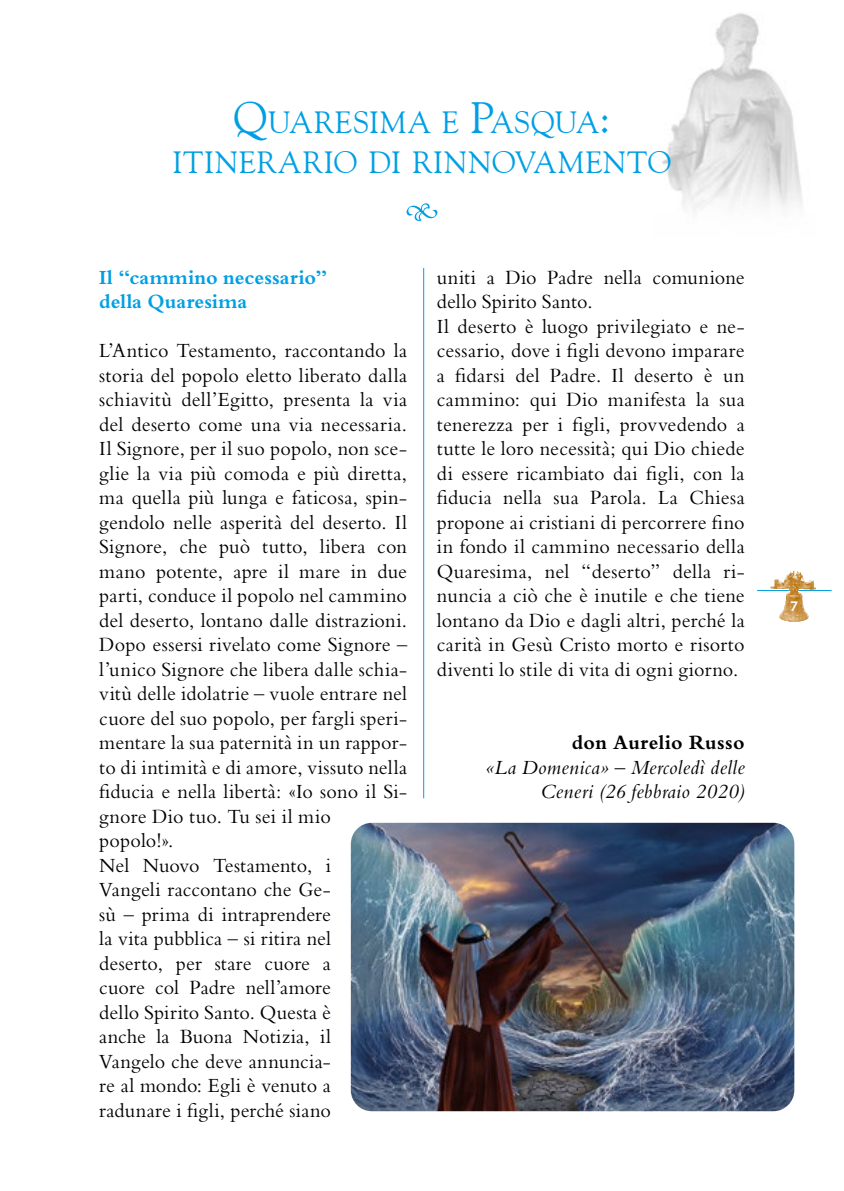
<style>
.page{position:relative;width:844px;height:1191px;background:#fff}
.page>*{position:absolute;margin:0;border:0;box-sizing:border-box;transform-origin:0 0}
.t1{font:30.62px/40.2px "Goudy Old Style BT";letter-spacing:.025em;color:#009fe3;text-align:center}
.t2{font:21px/24.5px "Bembo Std";letter-spacing:.01em;color:#000;scale:.96 1}
.t3{font:italic 21px/24.5px "Bembo Std";letter-spacing:.02em;color:#000;text-align:right}
.t4{font:700 21px/24.5px "Bembo Std";letter-spacing:.005em;color:#009fe3}
.t5{font:700 21px "Bembo Std";letter-spacing:.02em;color:#000;scale:.96 1}
.t6{font:700 14px "Syntax LT Std";color:#fff}
.s1{font-size:43.75px}
</style>
<div class="page">
<img style="left:662px;top:13px;width:140px;height:198px">
<svg style="left:406px;top:203px;width:31px;height:18px"></svg>
<hr style="left:423px;top:268px;width:1px;height:530px;background:#009fe3">
<img style="left:351px;top:823px;width:443px;height:288px">
<hr style="left:756px;top:590px;width:75px;height:1px;background:#009fe3">
<img style="left:770px;top:570px;width:45px;height:51px">
<h1 class="t1" style="left:172px;top:101px;width:500px"><span class="s1">Q</span>UARESIMA E <span class="s1">P</span>ASQUA<span class="s1">:<br></span>ITINERARIO DI RINNOVAMENTO</h1>
<p class="t4" style="left:99px;top:265px;width:230px">Il “cammino necessario” della Quaresima</p>
<p class="t2" style="left:99px;top:338px;width:322px">L’Antico Testamento, raccontando la storia del popolo eletto liberato dalla schiavitù dell’Egitto, presenta la via del deserto come una via necessaria.<br>Il Signore, per il suo popolo, non sce&shy;glie la via più comoda e più diretta, ma quella più lunga e faticosa, spin&shy;gendolo nelle asperità del deserto. Il<br>Signore, che può tutto, libera con mano potente, apre il mare in due parti, conduce il popolo nel cammino del deserto, lontano dalle distrazioni.<br>Dopo essersi rivelato come Signore – l’unico Signore che libera dalle schia&shy;vitù delle idolatrie – vuole entrare nel cuore del suo popolo, per fargli speri&shy;mentare la sua paternità in un rappor&shy;to di intimità e di amore, vissuto nella fiducia e nella libertà: «Io sono il Si&shy;gnore Dio tuo. Tu sei il mio popolo!».<br>Nel Nuovo Testamento, i<br>Vangeli raccontano che Ge-<br>sù – prima di intraprendere<br>la vita pubblica – si ritira nel<br>deserto, per stare cuore a<br>cuore col Padre nell’amore<br>dello Spirito Santo. Questa è<br>anche la Buona Notizia, il<br>Vangelo che deve annuncia-<br>re al mondo: Egli è venuto a radunare i figli, perché siano</p>
<p class="t2" style="left:437px;top:264px;width:322px">uniti a Dio Padre nella comunione dello Spirito Santo.<br>Il deserto è luogo privilegiato e ne&shy;cessario, dove i figli devono imparare a fidarsi del Padre. Il deserto è un cammino: qui Dio manifesta la sua tenerezza per i figli, provvedendo a tutte le loro necessità; qui Dio chiede di essere ricambiato dai figli, con la fiducia nella sua Parola. La Chiesa propone ai cristiani di percorrere fino in fondo il cammino necessario della Quaresima, nel “deserto” della ri&shy;nuncia a ciò che è inutile e che tiene lontano da Dio e dagli altri, perché la carità in Gesù Cristo morto e risorto diventi lo stile di vita di ogni giorno.</p>
<p class="t5" style="left:571px;top:731px;width:181px">don Aurelio Russo</p>
<p class="t3" style="left:485px;top:754px;width:261px">«La Domenica» – Mercoledì delle<br>Ceneri (26 febbraio 2020)</p>
<p class="t6" style="left:790px;top:598px;width:9px">7</p>
</div>
